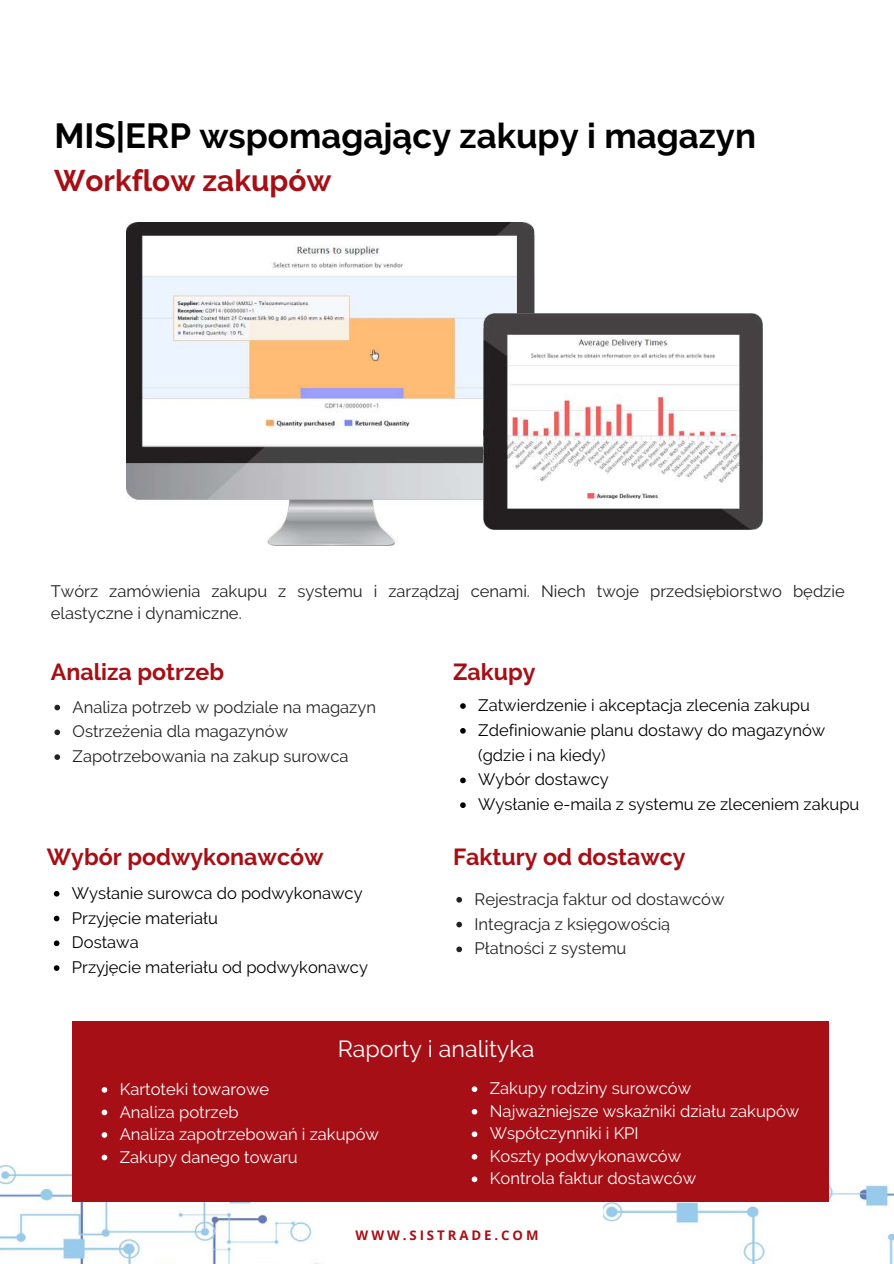
<style>
.page{position:relative;width:894px;height:1264px;background:#fff}
.page>*{position:absolute;margin:0;border:0;box-sizing:border-box;transform-origin:0 0}
.t1{font:700 34.8px "Raleway";color:#000}
.t2{font:700 29.85px "Raleway";color:#a60f16}
.t3{font:700 23.25px "Raleway";color:#a60f16}
.t4{font:23.25px "Raleway";color:#fff}
.t5{font:16.5px/24.8px "Raleway";color:#222}
.t6{font:16.5px/24.8px "Raleway";color:#000}
.t7{font:16.5px/22.5px "Raleway";color:#fff}
.t8{font:700 13.2px "Open Sans";letter-spacing:.22em;color:#a60f16}
</style>
<div class="page">
<svg style="left:460px;top:703px;width:5px;height:6px"></svg>
<svg style="left:460px;top:728px;width:5px;height:5px"></svg>
<svg style="left:460px;top:777px;width:5px;height:6px"></svg>
<svg style="left:460px;top:802px;width:5px;height:6px"></svg>
<svg style="left:54px;top:890px;width:5px;height:6px"></svg>
<svg style="left:54px;top:915px;width:5px;height:6px"></svg>
<svg style="left:54px;top:940px;width:5px;height:6px"></svg>
<svg style="left:54px;top:965px;width:5px;height:5px"></svg>
<svg style="left:54px;top:704px;width:6px;height:6px"></svg>
<svg style="left:54px;top:729px;width:6px;height:6px"></svg>
<svg style="left:54px;top:754px;width:6px;height:6px"></svg>
<svg style="left:456px;top:897px;width:6px;height:5px"></svg>
<svg style="left:456px;top:921px;width:6px;height:6px"></svg>
<svg style="left:456px;top:946px;width:6px;height:6px"></svg>
<img style="left:603px;top:1164px;width:290px;height:99px">
<img style="left:0;top:1165px;width:326px;height:98px">
<div style="left:72px;top:1021px;width:756px;height:180px;background:#a60f16"></div>
<svg style="left:102px;top:1087px;width:5px;height:5px"></svg>
<svg style="left:102px;top:1109px;width:5px;height:6px"></svg>
<svg style="left:102px;top:1132px;width:5px;height:5px"></svg>
<svg style="left:102px;top:1154px;width:5px;height:6px"></svg>
<svg style="left:471px;top:1086px;width:6px;height:5px"></svg>
<svg style="left:471px;top:1108px;width:6px;height:6px"></svg>
<svg style="left:471px;top:1131px;width:6px;height:6px"></svg>
<svg style="left:471px;top:1154px;width:6px;height:5px"></svg>
<svg style="left:471px;top:1176px;width:6px;height:6px"></svg>
<img style="left:126px;top:222px;width:408px;height:323px">
<img style="left:483px;top:314px;width:279px;height:215px">
<h1 class="t1" style="left:54px;top:115px;width:703px">MIS|ERP wspomagający zakupy i magazyn</h1>
<h2 class="t2" style="left:54px;top:163px;width:279px">Workflow zakupów</h2>
<p class="t5" style="left:51px;top:579px;width:795px;line-height:22.5px">Twórz zamówienia zakupu z systemu i zarządzaj cenami. Niech twoje przedsiębiorstwo będzie elastyczne i dynamiczne.</p>
<h3 class="t3" style="left:51px;top:657px;width:174px">Analiza potrzeb</h3>
<h3 class="t3" style="left:453px;top:658px;width:84px">Zakupy</h3>
<p class="t5" style="left:73px;top:694px;width:305px">Analiza potrzeb w podziale na magazyn<br>Ostrzeżenia dla magazynów<br>Zapotrzebowania na zakup surowca</p>
<p class="t6" style="left:478px;top:693px;width:382px">Zatwierdzenie i akceptacja zlecenia zakupu Zdefiniowanie planu dostawy do magazynów (gdzie i na kiedy)<br>Wybór dostawcy<br>Wysłanie e-maila z systemu ze zleceniem zakupu</p>
<h3 class="t3" style="left:47px;top:843px;width:278px">Wybór podwykonawców</h3>
<h3 class="t3" style="left:453px;top:843px;width:234px">Faktury od dostawcy</h3>
<p class="t6" style="left:72px;top:880px;width:297px">Wysłanie surowca do podwykonawcy<br>Przyjęcie materiału<br>Dostawa<br>Przyjęcie materiału od podwykonawcy</p>
<p class="t5" style="left:474px;top:886px;width:251px">Rejestracja faktur od dostawców<br>Integracja z księgowością<br>Płatności z systemu</p>
<h3 class="t4" style="left:337px;top:1034px;width:198px">Raporty i analityka</h3>
<p class="t7" style="left:120px;top:1077px;width:261px">Kartoteki towarowe<br>Analiza potrzeb<br>Analiza zapotrzebowań i zakupów<br>Zakupy danego towaru</p>
<p class="t7" style="left:489px;top:1077px;width:311px">Zakupy rodziny surowców<br>Najważniejsze wskaźniki działu zakupów<br>Współczynniki i KPI<br>Koszty podwykonawców<br>Kontrola faktur dostawców</p>
<p class="t8" style="left:355px;top:1225px;width:184px">WWW.SISTRADE.COM</p>
</div>
